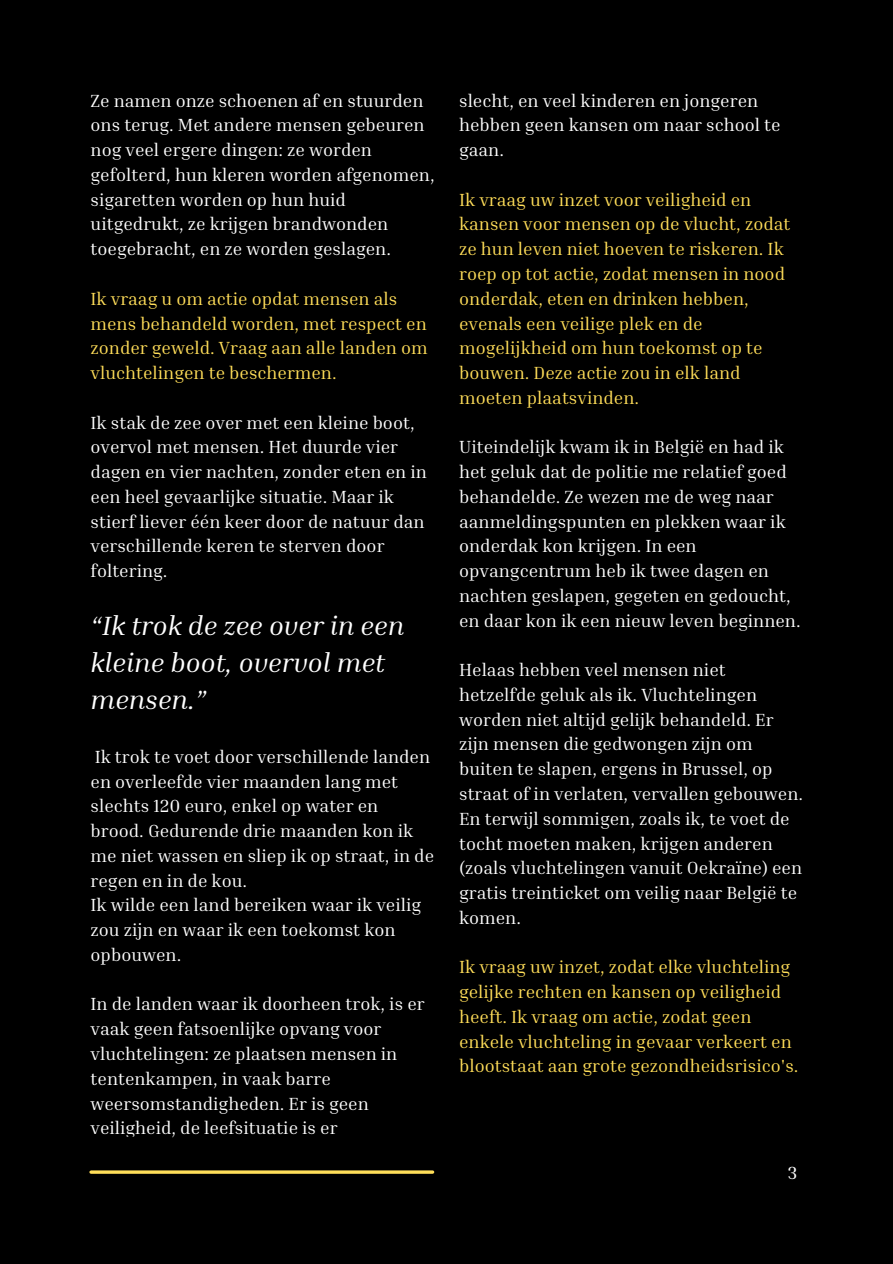
<style>
.page{position:relative;width:893px;height:1264px;background:#fff}
.page>*{position:absolute;margin:0;border:0;box-sizing:border-box;transform-origin:0 0}
.t1{font:italic 27px/37.2px "Inria Serif";color:#fff}
.t2{font:18px/24.8px "Inria Serif";color:#fff}
.t3{font:18px/24.8px "Inria Serif";color:#ffde59}
</style>
<div class="page">
<div style="left:0;top:0;width:892px;height:1263px;background:#000"></div>
<hr style="left:91px;top:1170px;width:341px;height:3px;background:#ffde59">
<p class="t2" style="left:91px;top:87px;width:345px">Ze namen onze schoenen af en stuurden ons terug. Met andere mensen gebeuren nog veel ergere dingen: ze worden gefolterd, hun kleren worden afgenomen, sigaretten worden op hun huid uitgedrukt, ze krijgen brandwonden toegebracht, en ze worden geslagen.</p>
<p class="t3" style="left:91px;top:285px;width:338px">Ik vraag u om actie opdat mensen als mens behandeld worden, met respect en zonder geweld. Vraag aan alle landen om vluchtelingen te beschermen.</p>
<p class="t2" style="left:91px;top:409px;width:338px">Ik stak de zee over met een kleine boot, overvol met mensen. Het duurde vier dagen en vier nachten, zonder eten en in een heel gevaarlijke situatie. Maar ik stierf liever één keer door de natuur dan verschillende keren te sterven door foltering.</p>
<h2 class="t1" style="left:91px;top:605px;width:315px">“Ik trok de zee over in een kleine boot, overvol met mensen.”</h2>
<p class="t2" style="left:91px;top:743px;width:345px">Ik trok te voet door verschillende landen en overleefde vier maanden lang met slechts 120 euro, enkel op water en brood. Gedurende drie maanden kon ik me niet wassen en sliep ik op straat, in de regen en in de kou.</p>
<p class="t2" style="left:91px;top:892px;width:332px">Ik wilde een land bereiken waar ik veilig zou zijn en waar ik een toekomst kon opbouwen.</p>
<p class="t2" style="left:91px;top:991px;width:335px">In de landen waar ik doorheen trok, is er vaak geen fatsoenlijke opvang voor vluchtelingen: ze plaatsen mensen in tentenkampen, in vaak barre weersomstandigheden. Er is geen veiligheid, de leefsituatie is er</p>
<p class="t2" style="left:459px;top:87px;width:323px">slecht, en veel kinderen en jongeren hebben geen kansen om naar school te gaan.</p>
<p class="t3" style="left:459px;top:186px;width:333px">Ik vraag uw inzet voor veiligheid en kansen voor mensen op de vlucht, zodat ze hun leven niet hoeven te riskeren. Ik roep op tot actie, zodat mensen in nood onderdak, eten en drinken hebben, evenals een veilige plek en de mogelijkheid om hun toekomst op te bouwen. Deze actie zou in elk land moeten plaatsvinden.</p>
<p class="t2" style="left:459px;top:434px;width:343px">Uiteindelijk kwam ik in België en had ik het geluk dat de politie me relatief goed behandelde. Ze wezen me de weg naar aanmeldingspunten en plekken waar ik onderdak kon krijgen. In een opvangcentrum heb ik twee dagen en nachten geslapen, gegeten en gedoucht, en daar kon ik een nieuw leven beginnen.</p>
<p class="t2" style="left:459px;top:657px;width:345px">Helaas hebben veel mensen niet hetzelfde geluk als ik. Vluchtelingen worden niet altijd gelijk behandeld. Er zijn mensen die gedwongen zijn om buiten te slapen, ergens in Brussel, op straat of in verlaten, vervallen gebouwen.<br>En terwijl sommigen, zoals ik, te voet de tocht moeten maken, krijgen anderen (zoals vluchtelingen vanuit Oekraïne) een gratis treinticket om veilig naar België te komen.</p>
<p class="t3" style="left:459px;top:954px;width:341px">Ik vraag uw inzet, zodat elke vluchteling gelijke rechten en kansen op veiligheid heeft. Ik vraag om actie, zodat geen enkele vluchteling in gevaar verkeert en blootstaat aan grote gezondheidsrisico's.</p>
<p class="t2" style="left:787px;top:1159px;width:11px">3</p>
</div>
